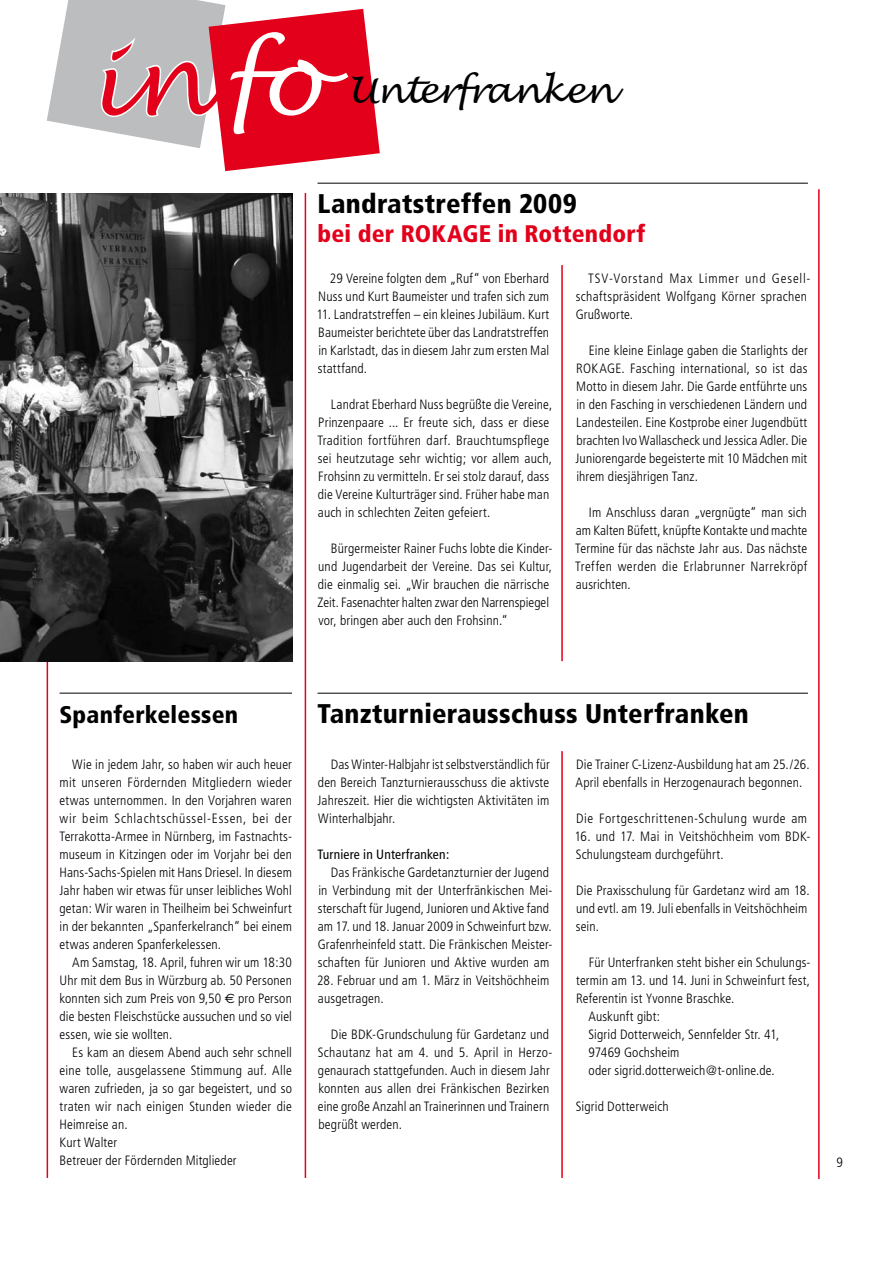
<style>
.page{position:relative;width:893px;height:1263px;background:#fff}
.page>*{position:absolute;margin:0;border:0;box-sizing:border-box;transform-origin:0 0}
.t1{font:italic 36px "Lucida Handwriting";letter-spacing:-.02em;color:#000}
.t2{font:900 condensed 27px "Frutiger";letter-spacing:.01em;color:#000}
.t3{font:900 condensed 24px "Frutiger";letter-spacing:.01em;color:#e2001a}
.t4{font:900 condensed 24px "Frutiger";letter-spacing:.01em;color:#000}
.t5{font:300 condensed 13.5px/18px "Frutiger";letter-spacing:.01em;color:#000}
.t6{font:300 condensed 13.5px "Frutiger";letter-spacing:.04em;color:#000}
.t7{font:condensed 13.5px "Frutiger";letter-spacing:.01em;color:#000}
.s1{font-family:"Euro Sans Std";font-weight:400;font-stretch:normal}
</style>
<div class="page">
<svg style="left:47px;top:0;width:333px;height:171px"></svg>
<hr style="left:47px;top:193px;width:1px;height:985px;background:#e2001a">
<hr style="left:305px;top:193px;width:1px;height:985px;background:#e2001a">
<hr style="left:60px;top:693px;width:232px;height:1px;background:#000">
<hr style="left:818px;top:189px;width:2px;height:990px;background:#e2001a">
<hr style="left:561px;top:265px;width:2px;height:396px;background:#e2001a">
<hr style="left:561px;top:751px;width:2px;height:427px;background:#e2001a">
<img style="left:0;top:193px;width:292px;height:468px">
<hr style="left:317px;top:183px;width:491px;height:1px;background:#000">
<hr style="left:317px;top:693px;width:491px;height:1px;background:#000">
<h1 class="t1" style="left:349px;top:69px;width:267px">Unterfranken</h1>
<h2 class="t2" style="left:317px;top:188px;width:261px">Landratstreffen 2009</h2>
<h3 class="t3" style="left:317px;top:219px;width:329px">bei der ROKAGE in Rottendorf</h3>
<p class="t5" style="left:318px;top:270px;width:232px;text-align:right">29 Vereine folgten dem „Ruf“ von Eberhard<br>Nuss und Kurt Baumeister und trafen sich zum</p>
<p class="t5" style="left:316px;top:306px;width:234px;text-align:justify">11. Landratstreffen – ein kleines Jubiläum. Kurt Baumeister berichtete über das Landratstreffen in Karlstadt, das in diesem Jahr zum ersten Mal stattfand.</p>
<p class="t5" style="left:317px;top:396px;width:236px;text-indent:14px">Landrat Eberhard Nuss begrüßte die Vereine, Prinzenpaare ... Er freute sich, dass er diese Tradition fortführen darf. Brauchtumspflege sei heutzutage sehr wichtig; vor allem auch, Frohsinn zu vermitteln. Er sei stolz darauf, dass die Vereine Kulturträger sind. Früher habe man auch in schlechten Zeiten gefeiert.</p>
<p class="t5" style="left:318px;top:540px;width:237px;text-indent:13px">Bürgermeister Rainer Fuchs lobte die Kinder&shy;und Jugendarbeit der Vereine. Das sei Kultur, die einmalig sei. „Wir brauchen die närrische Zeit. Fasenachter halten zwar den Narrenspiegel vor, bringen aber auch den Frohsinn.“</p>
<p class="t5" style="left:576px;top:269px;width:236px;text-indent:12px">TSV-Vorstand Max Limmer und Gesell&shy;schaftspräsident Wolfgang Körner sprachen<br>Grußworte.</p>
<p class="t5" style="left:575px;top:341px;width:234px;text-align:justify;text-indent:13px">Eine kleine Einlage gaben die Starlights der ROKAGE. Fasching international, so ist das Motto in diesem Jahr. Die Garde entführte uns in den Fasching in verschiedenen Ländern und Landesteilen. Eine Kostprobe einer Jugendbütt brachten Ivo Wallascheck und Jessica Adler. Die Juniorengarde begeisterte mit 10 Mädchen mit ihrem diesjährigen Tanz.</p>
<p class="t5" style="left:575px;top:503px;width:234px;text-align:justify;text-indent:14px">Im Anschluss daran „vergnügte“ man sich am Kalten Büfett, knüpfte Kontakte und machte Termine für das nächste Jahr aus. Das nächste Treffen werden die Erlabrunner Narrekröpf ausrichten.</p>
<h3 class="t4" style="left:60px;top:700px;width:180px">Spanferkelessen</h3>
<p class="t5" style="left:60px;top:756px;width:234px;text-align:justify;text-indent:13px">Wie in jedem Jahr, so haben wir auch heuer mit unseren Fördernden Mitgliedern wieder etwas unternommen. In den Vorjahren waren wir beim Schlachtschüssel-Essen, bei der Terrakotta-Armee in Nürnberg, im Fastnachts&shy;museum in Kitzingen oder im Vorjahr bei den Hans-Sachs-Spielen mit Hans Driesel. In diesem Jahr haben wir etwas für unser leibliches Wohl getan: Wir waren in Theilheim bei Schweinfurt in der bekannten „Spanferkelranch“ bei einem etwas anderen Spanferkelessen.</p>
<p class="t5" style="left:60px;top:954px;width:234px;text-align:justify;text-indent:13px">Am Samstag, 18. April, fuhren wir um 18:30<br>Uhr mit dem Bus in Würzburg ab. 50 Personen konnten sich zum Preis von 9,50 <span class="s1">€</span> pro Person die besten Fleischstücke aussuchen und so viel essen, wie sie wollten.</p>
<p class="t5" style="left:60px;top:1043px;width:234px;text-indent:13px">Es kam an diesem Abend auch sehr schnell eine tolle, ausgelassene Stimmung auf. Alle waren zufrieden, ja so gar begeistert, und so traten wir nach einigen Stunden wieder die Heimreise an.<br>Kurt Walter<br>Betreuer der Fördernden Mitglieder</p>
<h2 class="t2" style="left:317px;top:698px;width:433px">Tanzturnierausschuss Unterfranken</h2>
<p class="t5" style="left:318px;top:756px;width:234px;text-align:justify;text-indent:13px">Das Winter-Halbjahr ist selbstverständlich für den Bereich Tanzturnierausschuss die aktivste Jahreszeit. Hier die wichtigsten Aktivitäten im Winterhalbjahr.</p>
<p class="t7" style="left:317px;top:846px;width:134px">Turniere in Unterfranken:</p>
<p class="t5" style="left:318px;top:863px;width:236px;text-indent:13px">Das Fränkische Gardetanzturnier der Jugend in Verbindung mit der Unterfränkischen Mei&shy;sterschaft für Jugend, Junioren und Aktive fand am 17. und 18. Januar 2009 in Schweinfurt bzw.<br>Grafenrheinfeld statt. Die Fränkischen Meister&shy;schaften für Junioren und Aktive wurden am</p>
<p class="t5" style="left:317px;top:971px;width:234px">28. Februar und am 1. März in Veitshöchheim ausgetragen.</p>
<p class="t5" style="left:318px;top:1025px;width:236px;text-indent:13px">Die BDK-Grundschulung für Gardetanz und Schautanz hat am 4. und 5. April in Herzo&shy;genaurach stattgefunden. Auch in diesem Jahr konnten aus allen drei Fränkischen Bezirken eine große Anzahl an Trainerinnen und Trainern begrüßt werden.</p>
<p class="t5" style="left:576px;top:755px;width:236px">Die Trainer C-Lizenz-Ausbildung hat am 25./26.<br>April ebenfalls in Herzogenaurach begonnen.</p>
<p class="t6" style="left:576px;top:811px;width:232px">Die Fortgeschrittenen-Schulung wurde am</p>
<p class="t5" style="left:574px;top:827px;width:238px">16. und 17. Mai in Veitshöchheim vom BDK-<br>Schulungsteam durchgeführt.</p>
<p class="t5" style="left:576px;top:881px;width:236px">Die Praxisschulung für Gardetanz wird am 18. und evtl. am 19. Juli ebenfalls in Veitshöchheim sein.</p>
<p class="t5" style="left:589px;top:953px;width:223px">Für Unterfranken steht bisher ein Schulungs-</p>
<p class="t5" style="left:576px;top:971px;width:235px">termin am 13. und 14. Juni in Schweinfurt fest,</p>
<p class="t5" style="left:576px;top:989px;width:160px">Referentin ist Yvonne Braschke.</p>
<p class="t5" style="left:588px;top:1007px;width:73px">Auskunft gibt:</p>
<p class="t5" style="left:588px;top:1025px;width:192px">Sigrid Dotterweich, Sennfelder Str. 41,</p>
<p class="t5" style="left:589px;top:1043px;width:92px">97469 Gochsheim</p>
<p class="t5" style="left:589px;top:1061px;width:188px">oder sigrid.dotterweich@t-online.de.</p>
<p class="t5" style="left:576px;top:1097px;width:95px">Sigrid Dotterweich</p>
<p class="t5" style="left:837px;top:1154px;width:8px">9</p>
</div>
